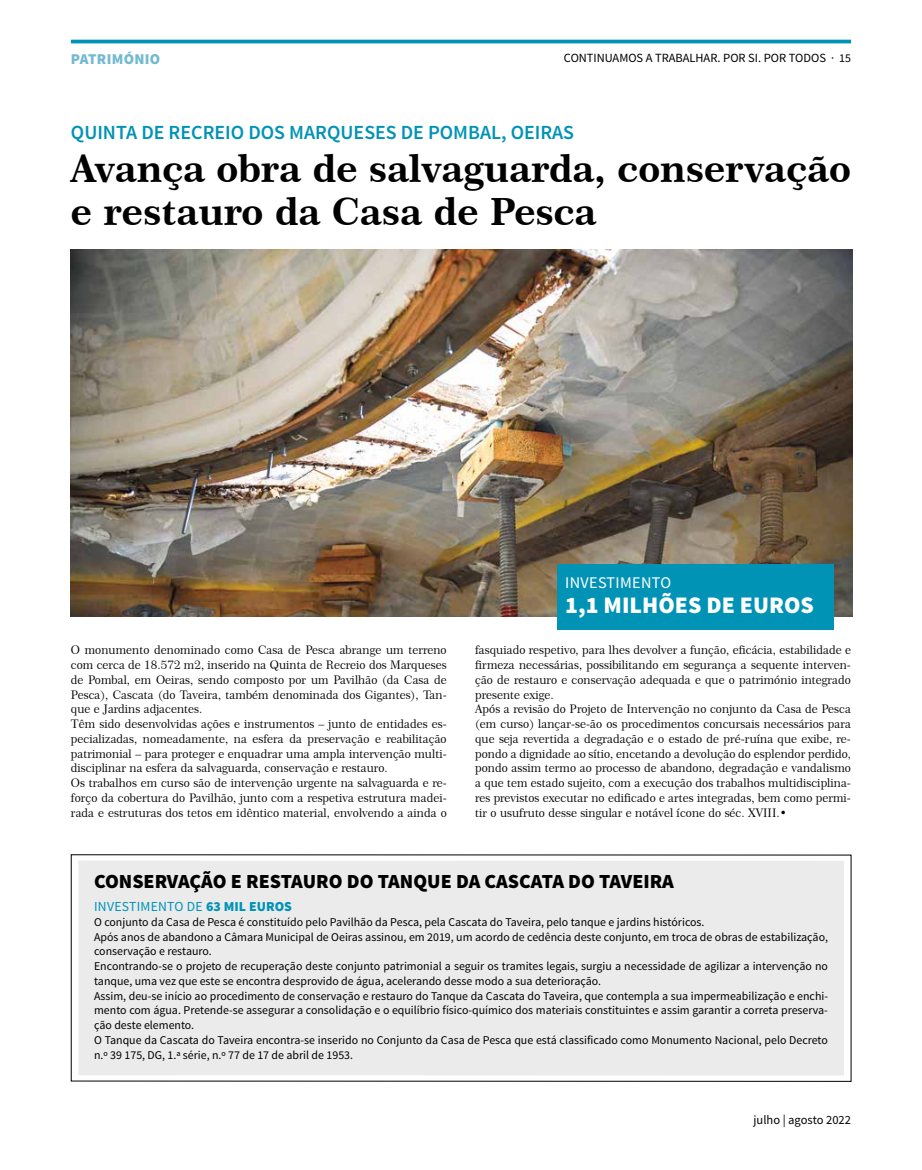
<style>
.page{position:relative;width:922px;height:1170px;background:#fff}
.page>*{position:absolute;margin:0;border:0;box-sizing:border-box;transform-origin:0 0}
.t1{font:37.5px/43.1px "Century 751 BT Bold B";color:#000}
.t2{font:900 23.75px "Source Sans Pro";color:#fff}
.t3{font:900 20px "Source Sans Pro";color:#000}
.t4{font:600 20px "Source Sans Pro";color:#0093b6}
.t5{font:16.25px "Source Sans Pro";letter-spacing:.02em;color:#fff}
.t6{font:900 15px "Source Sans Pro";letter-spacing:.02em;color:#74b9d1}
.t7{font:13.75px "Source Sans Pro";letter-spacing:.02em;color:#0093b6}
.t8{font:12.5px "Source Sans Pro";color:#000}
.t9{font:11.88px/14.8px "Century 751 BT Roman B";color:#000}
.t10{font:11.88px/14.8px "Source Sans Pro";color:#000}
.s1{font-size:11.88px}
.s2{font-family:"Century 751 BT Bold B"}
.s3{font-weight:900}
</style>
<div class="page">
<hr style="left:71px;top:40px;width:779px;height:3px;background:#0093b6">
<div style="left:78px;top:860px;width:765px;height:215px;background:#ebebec"></div>
<img style="left:71px;top:250px;width:781px;height:367px">
<div style="left:556px;top:563px;width:277px;height:66px;background:#0093b6"></div>
<p class="t6" style="left:71px;top:49px;width:91px">PATRIMÓNIO</p>
<p class="t8" style="left:564px;top:50px;width:288px">CONTINUAMOS A TRABALHAR. POR SI. POR TODOS · <span class="s1">15</span></p>
<h3 class="t4" style="left:71px;top:120px;width:504px">QUINTA DE RECREIO DOS MARQUESES DE POMBAL, OEIRAS</h3>
<h1 class="t1" style="left:71px;top:147px;width:781px">Avança obra de salvaguarda, conservação e restauro da Casa de Pesca</h1>
<h3 class="t5" style="left:565px;top:573px;width:107px">INVESTIMENTO</h3>
<h2 class="t2" style="left:565px;top:590px;width:250px">1,1 MILHÕES DE EUROS</h2>
<p class="t9" style="left:71px;top:642px;width:377px">O monumento denominado como Casa de Pesca abrange um terreno com cerca de 18.572 m2, inserido na Quinta de Recreio dos Marqueses de Pombal, em Oeiras, sendo composto por um Pavilhão (da Casa de Pesca), Cascata (do Taveira, também denominada dos Gigantes), Tan&shy;que e Jardins adjacentes.<br>Têm sido desenvolvidas ações e instrumentos – junto de entidades es&shy;pecializadas, nomeadamente, na esfera da preservação e reabilitação patrimonial – para proteger e enquadrar uma ampla intervenção multi&shy;disciplinar na esfera da salvaguarda, conservação e restauro.<br>Os trabalhos em curso são de intervenção urgente na salvaguarda e re&shy;forço da cobertura do Pavilhão, junto com a respetiva estrutura madei&shy;rada e estruturas dos tetos em idêntico material, envolvendo a ainda o</p>
<p class="t9" style="left:475px;top:642px;width:377px">fasquiado respetivo, para lhes devolver a função, eficácia, estabilidade e firmeza necessárias, possibilitando em segurança a sequente interven&shy;ção de restauro e conservação adequada e que o património integrado presente exige.<br>Após a revisão do Projeto de Intervenção no conjunto da Casa de Pesca (em curso) lançar-se-ão os procedimentos concursais necessários para que seja revertida a degradação e o estado de pré-ruína que exibe, re&shy;pondo a dignidade ao sítio, encetando a devolução do esplendor perdido, pondo assim termo ao processo de abandono, degradação e vandalismo a que tem estado sujeito, com a execução dos trabalhos multidisciplina&shy;res previstos executar no edificado e artes integradas, bem como permi&shy;tir o usufruto desse singular e notável ícone do séc. XVIII.<span class="s2">•</span></p>
<h3 class="t3" style="left:94px;top:868px;width:581px">CONSERVAÇÃO E RESTAURO DO TANQUE DA CASCATA DO TAVEIRA</h3>
<p class="t7" style="left:94px;top:897px;width:199px">INVESTIMENTO DE <span class="s3">63 MIL EUROS</span></p>
<p class="t10" style="left:94px;top:914px;width:735px">O conjunto da Casa de Pesca é constituído pelo Pavilhão da Pesca, pela Cascata do Taveira, pelo tanque e jardins históricos.<br>Após anos de abandono a Câmara Municipal de Oeiras assinou, em 2019, um acordo de cedência deste conjunto, em troca de obras de estabilização, conservação e restauro.<br>Encontrando-se o projeto de recuperação deste conjunto patrimonial a seguir os tramites legais, surgiu a necessidade de agilizar a intervenção no tanque, uma vez que este se encontra desprovido de água, acelerando desse modo a sua deterioração.<br>Assim, deu-se início ao procedimento de conservação e restauro do Tanque da Cascata do Taveira, que contempla a sua impermeabilização e enchi&shy;mento com água. Pretende-se assegurar a consolidação e o equilíbrio físico-químico dos materiais constituintes e assim garantir a correta preserva&shy;ção deste elemento.<br>O Tanque da Cascata do Taveira encontra-se inserido no Conjunto da Casa de Pesca que está classificado como Monumento Nacional, pelo Decreto n.º 39 175, DG, 1.ª série, n.º 77 de 17 de abril de 1953.</p>
<p class="t8" style="left:753px;top:1112px;width:99px">julho | agosto 2022</p>
</div>
